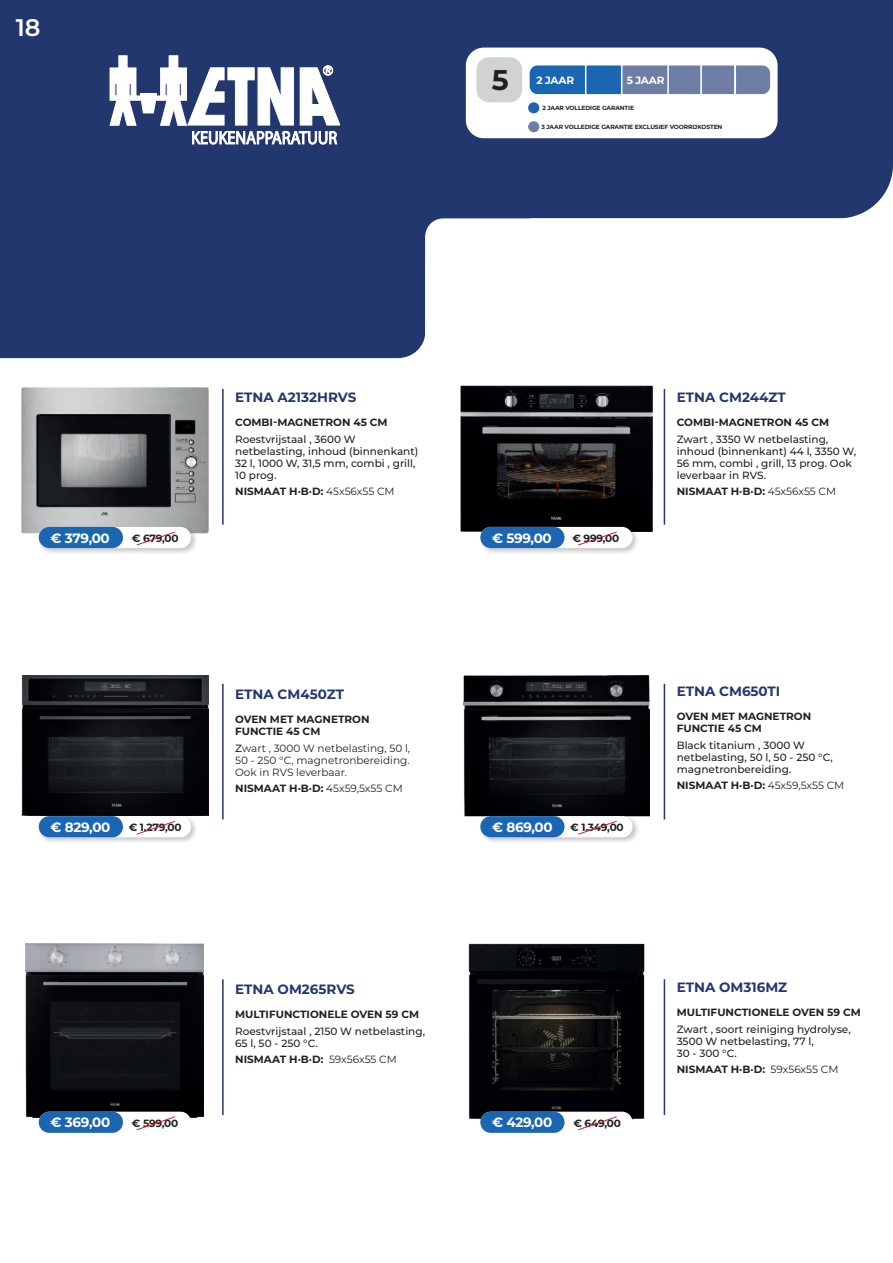
<style>
.page{position:relative;width:893px;height:1263px;background:#fff}
.page>*{position:absolute;margin:0;border:0;box-sizing:border-box;transform-origin:0 0}
.t1{font:700 28.5px "Montserrat";color:#231f20}
.t2{font:600 24px "Montserrat";color:#fff}
.t3{font:700 13.5px "Montserrat";color:#23376f}
.t4{font:700 13.5px "Montserrat";letter-spacing:-.02em;color:#fff}
.t5{font:500 10.5px/12px "Montserrat";color:#231f20}
.t6{font:700 10.5px/12px "Montserrat";color:#231f20}
.t7{font:10.5px/12px "Montserrat";color:#231f20;text-align:justify}
.t8{font:700 10.5px "Montserrat";letter-spacing:-.02em;color:#fff}
.t9{font:700 6px "Montserrat";letter-spacing:-.02em;color:#231f20}
.s1{font-weight:400}
.s2{font-weight:500}
</style>
<div class="page">
<div style="left:0;top:283px;width:425px;height:75px;background:#23376f"></div>
<div style="left:0;top:0;width:893px;height:218px;background:#23376f"></div>
<div style="left:0;top:38px;width:425px;height:245px;background:#23376f"></div>
<hr style="left:664px;top:389px;width:1px;height:136px;background:#23376f">
<hr style="left:222px;top:389px;width:2px;height:136px;background:#23376f">
<div style="left:466px;top:48px;width:312px;height:90px;background:#fff;border-radius:18px"></div>
<div style="left:476px;top:57px;width:46px;height:45px;background:#d1d2d4;border-radius:13px"></div>
<div style="left:726px;top:65px;width:45px;height:30px;background:#6f7ea5;border-radius:9px"></div>
<div style="left:725px;top:64px;width:47px;height:32px;border:2px solid #fff;border-radius:9px"></div>
<div style="left:529px;top:65px;width:66px;height:30px;background:#1a66b2;border-radius:9px"></div>
<div style="left:528px;top:64px;width:68px;height:32px;border:2px solid #fff;border-radius:9px"></div>
<div style="left:585px;top:64px;width:38px;height:32px;background:#1a66b2;border:2px solid #fff"></div>
<div style="left:621px;top:64px;width:49px;height:32px;background:#6f7ea5;border:2px solid #fff"></div>
<div style="left:667px;top:64px;width:36px;height:32px;background:#6f7ea5;border:2px solid #fff"></div>
<div style="left:700px;top:64px;width:36px;height:32px;background:#6f7ea5;border:2px solid #fff"></div>
<div style="left:528px;top:102px;width:11px;height:11px;background:#1a66b2;border-radius:50%"></div>
<div style="left:528px;top:121px;width:11px;height:11px;background:#6f7ea5;border-radius:50%"></div>
<svg style="left:110px;top:56px;width:230px;height:88px"></svg>
<hr style="left:664px;top:684px;width:1px;height:135px;background:#23376f">
<hr style="left:222px;top:684px;width:2px;height:135px;background:#23376f">
<img style="left:26px;top:944px;width:177px;height:174px">
<div style="left:39px;top:1112px;width:152px;height:21px;background:#fff;border-radius:11px"></div>
<div style="left:39px;top:1112px;width:84px;height:21px;background:#1a66b2;border-radius:11px"></div>
<svg style="left:136px;top:1116px;width:40px;height:15px"></svg>
<img style="left:468px;top:943px;width:177px;height:177px">
<div style="left:480px;top:1112px;width:153px;height:21px;background:#fff;border-radius:11px"></div>
<div style="left:480px;top:1112px;width:84px;height:21px;background:#1a66b2;border-radius:11px"></div>
<svg style="left:578px;top:1116px;width:39px;height:15px"></svg>
<hr style="left:664px;top:979px;width:1px;height:136px;background:#23376f">
<hr style="left:222px;top:979px;width:2px;height:136px;background:#23376f">
<img style="left:463px;top:675px;width:187px;height:141px">
<img style="left:22px;top:675px;width:186px;height:141px">
<div style="left:479px;top:814px;width:161px;height:31px;background:#231f20;opacity:.25"></div>
<div style="left:480px;top:816px;width:153px;height:21px;background:#fff;border-radius:11px"></div>
<div style="left:480px;top:816px;width:84px;height:21px;background:#1a66b2;border-radius:11px"></div>
<svg style="left:578px;top:820px;width:39px;height:15px"></svg>
<div style="left:37px;top:814px;width:161px;height:31px;background:#231f20;opacity:.25"></div>
<div style="left:39px;top:816px;width:152px;height:21px;background:#fff;border-radius:11px"></div>
<div style="left:39px;top:816px;width:84px;height:21px;background:#1a66b2;border-radius:11px"></div>
<svg style="left:136px;top:820px;width:40px;height:15px"></svg>
<img style="left:21px;top:387px;width:188px;height:147px">
<img style="left:461px;top:385px;width:191px;height:147px">
<div style="left:479px;top:525px;width:161px;height:30px;background:#231f20;opacity:.25"></div>
<div style="left:480px;top:527px;width:153px;height:21px;background:#fff;border-radius:11px"></div>
<div style="left:480px;top:527px;width:84px;height:21px;background:#1a66b2;border-radius:11px"></div>
<svg style="left:578px;top:531px;width:39px;height:15px"></svg>
<div style="left:37px;top:525px;width:161px;height:30px;background:#231f20;opacity:.25"></div>
<div style="left:39px;top:527px;width:152px;height:21px;background:#fff;border-radius:11px"></div>
<div style="left:39px;top:527px;width:84px;height:21px;background:#1a66b2;border-radius:11px"></div>
<svg style="left:136px;top:531px;width:40px;height:15px"></svg>
<h2 class="t2" style="left:16px;top:10px;width:26px">18</h2>
<h1 class="t1" style="left:492px;top:60px;width:18px">5</h1>
<p class="t8" style="left:536px;top:73px;width:39px">2 JAAR</p>
<p class="t8" style="left:627px;top:73px;width:39px">5 JAAR</p>
<p class="t9" style="left:542px;top:123px;width:182px">3 JAAR VOLLEDIGE GARANTIE EXCLUSIEF VOORRIJKOSTEN</p>
<p class="t9" style="left:542px;top:104px;width:93px">2 JAAR VOLLEDIGE GARANTIE</p>
<p class="t3" style="left:235px;top:387px;width:123px">ETNA A2132HRVS</p>
<p class="t6" style="left:235px;top:416px;width:154px">COMBI-MAGNETRON 45 CM</p>
<p class="t5" style="left:235px;top:432px;width:185px">Roestvrijstaal , 3600 W netbelasting, inhoud (binnenkant)<br>32 l, 1000 W, 31,5 mm, combi , grill,<br>10 prog.</p>
<p class="t6" style="left:235px;top:485px;width:161px">NISMAAT H·B·D: <span class="s1">45x56x55 CM</span></p>
<p class="t4" style="left:50px;top:528px;width:61px">€ 379,00</p>
<p class="t6" style="left:132px;top:531px;width:48px">€ 679,00</p>
<p class="t4" style="left:492px;top:528px;width:61px">€ 599,00</p>
<p class="t6" style="left:572px;top:531px;width:48px">€ 999,00</p>
<p class="t3" style="left:677px;top:387px;width:111px">ETNA CM244ZT</p>
<p class="t6" style="left:677px;top:416px;width:154px">COMBI-MAGNETRON 45 CM</p>
<p class="t5" style="left:677px;top:432px;width:181px">Zwart , 3350 W netbelasting, inhoud (binnenkant) 44 l, 3350 W,<br>56 mm, combi , grill, 13 prog. Ook leverbaar in RVS.</p>
<p class="t6" style="left:677px;top:485px;width:161px">NISMAAT H·B·D: <span class="s1">45x56x55 CM</span></p>
<p class="t4" style="left:50px;top:817px;width:61px">€ 829,00</p>
<p class="t6" style="left:129px;top:821px;width:54px">€ 1.279,00</p>
<p class="t3" style="left:235px;top:684px;width:110px">ETNA CM450ZT</p>
<p class="t6" style="left:235px;top:713px;width:136px">OVEN MET MAGNETRON<br>FUNCTIE 45 CM</p>
<p class="t7" style="left:235px;top:741px;width:176px"><span class="s2">Z</span>wart , 3000 W netbelasting, 50 l, 50 - 250 °C, magnetronbereiding.<br>Ook in RVS leverbaar.</p>
<p class="t6" style="left:235px;top:782px;width:169px">NISMAAT H·B·D: <span class="s1">45x59,5x55 CM</span></p>
<p class="t4" style="left:492px;top:817px;width:62px">€ 869,00</p>
<p class="t6" style="left:570px;top:821px;width:55px">€ 1.349,00</p>
<p class="t3" style="left:677px;top:682px;width:105px">ETNA CM650TI</p>
<p class="t6" style="left:677px;top:710px;width:136px">OVEN MET MAGNETRON<br>FUNCTIE 45 CM</p>
<p class="t5" style="left:677px;top:739px;width:158px">Black titanium , 3000 W netbelasting, 50 l, 50 - 250 °C, magnetronbereiding.</p>
<p class="t6" style="left:677px;top:779px;width:169px">NISMAAT H·B·D: <span class="s1">45x59,5x55 CM</span></p>
<p class="t3" style="left:235px;top:980px;width:121px">ETNA OM265RVS</p>
<p class="t6" style="left:235px;top:1008px;width:186px">MULTIFUNCTIONELE OVEN 59 CM</p>
<p class="t5" style="left:235px;top:1025px;width:191px">Roestvrijstaal , 2150 W netbelasting,<br>65 l, 50 - 250 °C.</p>
<p class="t6" style="left:235px;top:1053px;width:163px">NISMAAT H·B·D: <span class="s1">59x56x55 CM</span></p>
<p class="t4" style="left:50px;top:1113px;width:61px">€ 369,00</p>
<p class="t6" style="left:132px;top:1116px;width:48px">€ 599,00</p>
<p class="t4" style="left:492px;top:1113px;width:62px">€ 429,00</p>
<p class="t6" style="left:573px;top:1116px;width:49px">€ 649,00</p>
<p class="t3" style="left:677px;top:978px;width:112px">ETNA OM316MZ</p>
<p class="t6" style="left:677px;top:1006px;width:186px">MULTIFUNCTIONELE OVEN 59 CM</p>
<p class="t5" style="left:677px;top:1023px;width:175px">Zwart , soort reiniging hydrolyse,<br>3500 W netbelasting, 77 l,<br>30 - 300 °C.</p>
<p class="t6" style="left:677px;top:1063px;width:163px">NISMAAT H·B·D: <span class="s1">59x56x55 CM</span></p>
</div>
